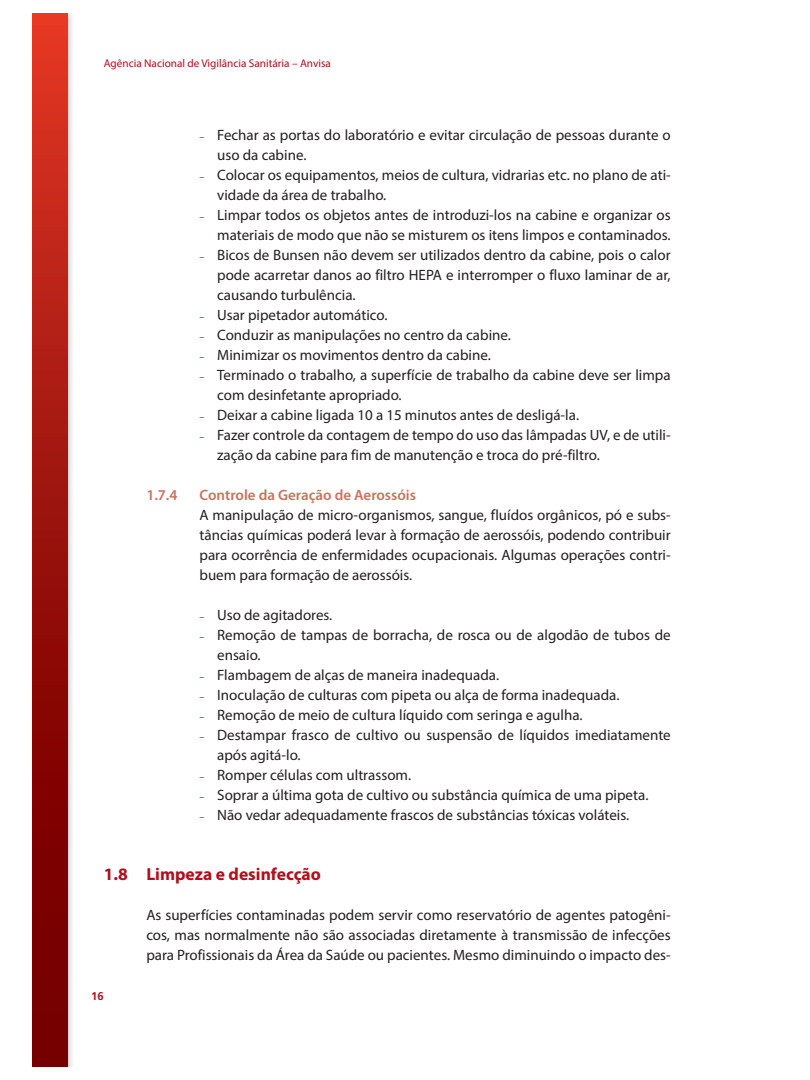
<style>
.page{position:relative;width:810px;height:1080px;background:#fff}
.page>*{position:absolute;margin:0;border:0;box-sizing:border-box;transform-origin:0 0}
.t1{font:700 17.5px "Myriad Pro";color:#b00f1c}
.t2{font:15px/20px "Myriad Pro";color:#231f20}
.t3{font:600 15px "Myriad Pro";color:#ce6f5b}
.t4{font:11.25px "Myriad Pro";color:#b00f1c}
.t5{font:700 11.25px "Frutiger LT Std";color:#b00f1c}
.s1{font-style:italic;font-size:10px;color:#b00f1c}
</style>
<div class="page">
<img style="left:68px;top:14px;width:4px;height:1052px">
<div style="left:33px;top:14px;width:35px;height:1052px;background:linear-gradient(to bottom,#db3422,#600)"></div>
<p class="t4" style="left:104px;top:59px;width:229px">Agência Nacional de Vigilância Sanitária – Anvisa</p>
<p class="t2" style="left:217px;top:126px;width:455px;text-indent:-18px"><span class="s1">–</span> Fechar as portas do laboratório e evitar circulação de pessoas durante o uso da cabine.</p>
<p class="t2" style="left:217px;top:166px;width:455px;text-indent:-18px"><span class="s1">–</span> Colocar os equipamentos, meios de cultura, vidrarias etc. no plano de ati&shy;vidade da área de trabalho.</p>
<p class="t2" style="left:199px;top:206px;width:473px;text-align:right"><span class="s1">–</span> Limpar todos os objetos antes de introduzi-los na cabine e organizar os materiais de modo que não se misturem os itens limpos e contaminados.</p>
<p class="t2" style="left:217px;top:246px;width:455px;text-align:justify;text-indent:-18px"><span class="s1">–</span> Bicos de Bunsen não devem ser utilizados dentro da cabine, pois o calor pode acarretar danos ao filtro HEPA e interromper o fluxo laminar de ar, causando turbulência.</p>
<p class="t2" style="left:199px;top:306px;width:190px"><span class="s1">–</span> Usar pipetador automático.</p>
<p class="t2" style="left:199px;top:326px;width:313px"><span class="s1">–</span> Conduzir as manipulações no centro da cabine.</p>
<p class="t2" style="left:199px;top:346px;width:293px"><span class="s1">–</span> Minimizar os movimentos dentro da cabine.</p>
<p class="t2" style="left:217px;top:366px;width:455px;text-indent:-18px"><span class="s1">–</span> Terminado o trabalho, a superfície de trabalho da cabine deve ser limpa com desinfetante apropriado.</p>
<p class="t2" style="left:199px;top:406px;width:381px"><span class="s1">–</span> Deixar a cabine ligada 10 a 15 minutos antes de desligá-la.</p>
<p class="t2" style="left:217px;top:426px;width:455px;text-indent:-18px"><span class="s1">–</span> Fazer controle da contagem de tempo do uso das lâmpadas UV, e de utili&shy;zação da cabine para fim de manutenção e troca do pré-filtro.</p>
<p class="t3" style="left:146px;top:489px;width:33px">1.7.4</p>
<p class="t3" style="left:199px;top:489px;width:218px">Controle da Geração de Aerossóis</p>
<p class="t2" style="left:199px;top:506px;width:473px;text-align:justify">A manipulação de micro-organismos, sangue, fluídos orgânicos, pó e subs&shy;tâncias químicas poderá levar à formação de aerossóis, podendo contribuir para ocorrência de enfermidades ocupacionais. Algumas operações contri&shy;buem para formação de aerossóis.</p>
<p class="t2" style="left:199px;top:606px;width:134px"><span class="s1">–</span> Uso de agitadores.</p>
<p class="t2" style="left:217px;top:626px;width:455px;text-indent:-18px"><span class="s1">–</span> Remoção de tampas de borracha, de rosca ou de algodão de tubos de ensaio.</p>
<p class="t2" style="left:199px;top:666px;width:301px"><span class="s1">–</span> Flambagem de alças de maneira inadequada.</p>
<p class="t2" style="left:199px;top:686px;width:422px"><span class="s1">–</span> Inoculação de culturas com pipeta ou alça de forma inadequada.</p>
<p class="t2" style="left:199px;top:706px;width:385px"><span class="s1">–</span> Remoção de meio de cultura líquido com seringa e agulha.</p>
<p class="t2" style="left:217px;top:726px;width:455px;text-indent:-18px"><span class="s1">–</span> Destampar frasco de cultivo ou suspensão de líquidos imediatamente após agitá-lo.</p>
<p class="t2" style="left:199px;top:766px;width:213px"><span class="s1">–</span> Romper células com ultrassom.</p>
<p class="t2" style="left:199px;top:786px;width:450px"><span class="s1">–</span> Soprar a última gota de cultivo ou substância química de uma pipeta.</p>
<p class="t2" style="left:199px;top:806px;width:431px"><span class="s1">–</span> Não vedar adequadamente frascos de substâncias tóxicas voláteis.</p>
<p class="t1" style="left:104px;top:868px;width:219px">1.8 Limpeza e desinfecção</p>
<p class="t2" style="left:146px;top:906px;width:526px;text-align:justify">As superfícies contaminadas podem servir como reservatório de agentes patogêni&shy;cos, mas normalmente não são associadas diretamente à transmissão de infecções para Profissionais da Área da Saúde ou pacientes. Mesmo diminuindo o impacto des-</p>
<p class="t5" style="left:91px;top:990px;width:14px">16</p>
</div>
